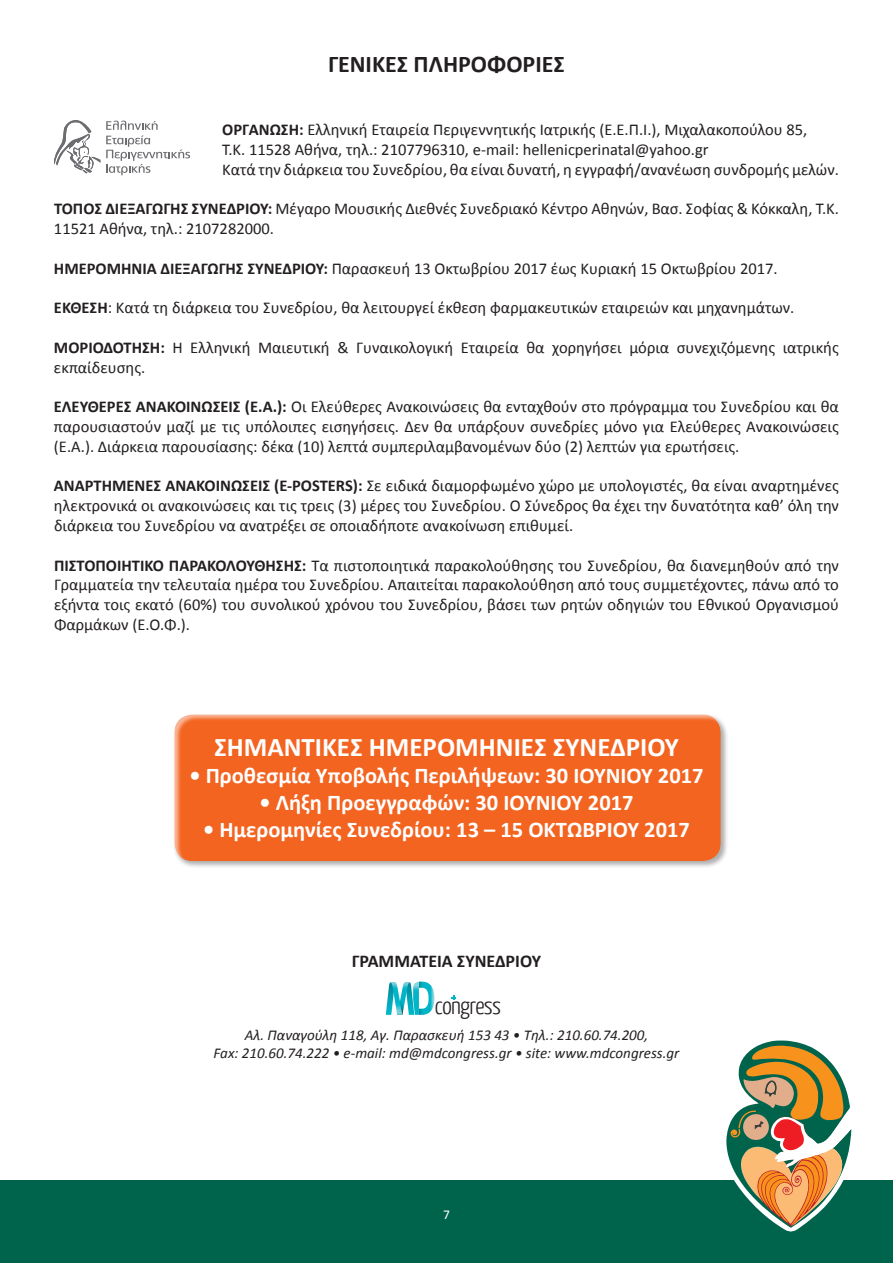
<style>
.page{position:relative;width:893px;height:1263px;background:#fff}
.page>*{position:absolute;margin:0;border:0;box-sizing:border-box;transform-origin:0 0}
.t1{font:700 27px "Calibri";color:#fff}
.t2{font:300 24.45px "Yanone Kaffeesatz";letter-spacing:-.025em;color:#231f20}
.t3{font:700 24px "Calibri";color:#231f20}
.t4{font:700 22.5px "Calibri";color:#fff}
.t5{font:700 18px "Calibri";color:#231f20}
.t6{font:16.5px/19.8px "Calibri";color:#231f20}
.t7{font:italic 15px/18px "Calibri";color:#231f20;text-align:center}
.t8{font:13.5px "Calibri";color:#fff}
.s1{font-weight:700}
</style>
<div class="page">
<div style="left:0;top:1181px;width:893px;height:82px;background:#00644d"></div>
<svg style="left:712px;top:1040px;width:149px;height:192px"></svg>
<svg style="left:106px;top:121px;width:84px;height:54px"></svg>
<svg style="left:54px;top:120px;width:46px;height:53px"></svg>
<svg style="left:451px;top:995px;width:5px;height:5px"></svg>
<svg style="left:386px;top:982px;width:48px;height:33px"></svg>
<div style="left:173px;top:713px;width:555px;height:156px;background:#231f20;opacity:.36"></div>
<div style="left:172px;top:713px;width:549px;height:148px;background:#f36421"></div>
<h3 class="t3" style="left:328px;top:49px;width:238px">ΓΕΝΙΚΕΣ ΠΛΗΡΟΦΟΡΙΕΣ</h3>
<p class="t6" style="left:222px;top:120px;width:618px"><span class="s1">ΟΡΓΑΝΩΣΗ:</span> Ελληνική Εταιρεία Περιγεννητικής Ιατρικής (Ε.Ε.Π.Ι.), Μιχαλακοπούλου 85,<br>Τ.Κ. 11528 Αθήνα, τηλ.: 2107796310, e-mail: hellenicperinatal@yahoo.gr<br>Κατά την διάρκεια του Συνεδρίου, θα είναι δυνατή, η εγγραφή/ανανέωση συνδρομής μελών.</p>
<p class="t6" style="left:54px;top:199px;width:786px"><span class="s1">ΤΟΠΟΣ ΔΙΕΞΑΓΩΓΗΣ ΣΥΝΕΔΡΙΟΥ:</span> Μέγαρο Μουσικής Διεθνές Συνεδριακό Κέντρο Αθηνών, Βασ. Σοφίας &amp; Κόκκαλη, Τ.Κ.<br>11521 Αθήνα, τηλ.: 2107282000.</p>
<p class="t6" style="left:54px;top:258px;width:725px"><span class="s1">ΗΜΕΡΟΜΗΝΙΑ ΔΙΕΞΑΓΩΓΗΣ ΣΥΝΕΔΡΙΟΥ:</span> Παρασκευή 13 Οκτωβρίου 2017 έως Κυριακή 15 Οκτωβρίου 2017.</p>
<p class="t6" style="left:54px;top:298px;width:742px"><span class="s1">ΕΚΘΕΣΗ</span>: Κατά τη διάρκεια του Συνεδρίου, θα λειτουργεί έκθεση φαρμακευτικών εταιρειών και μηχανημάτων.</p>
<p class="t6" style="left:54px;top:337px;width:786px"><span class="s1">ΜΟΡΙΟΔΟΤΗΣΗ:</span> Η Ελληνική Μαιευτική &amp; Γυναικολογική Εταιρεία θα χορηγήσει μόρια συνεχιζόμενης ιατρικής εκπαίδευσης.</p>
<p class="t6" style="left:54px;top:397px;width:786px;text-align:justify"><span class="s1">ΕΛΕΥΘΕΡΕΣ ΑΝΑΚΟΙΝΩΣΕΙΣ (Ε.Α.):</span> Οι Ελεύθερες Ανακοινώσεις θα ενταχθούν στο πρόγραμμα του Συνεδρίου και θα παρουσιαστούν μαζί με τις υπόλοιπες εισηγήσεις. Δεν θα υπάρξουν συνεδρίες μόνο για Ελεύθερες Ανακοινώσεις (Ε.Α.). Διάρκεια παρουσίασης: δέκα (10) λεπτά συμπεριλαμβανομένων δύο (2) λεπτών για ερωτήσεις.</p>
<p class="t6" style="left:54px;top:476px;width:786px;text-align:justify"><span class="s1">ΑΝΑΡΤΗΜΕΝΕΣ ΑΝΑΚΟΙΝΩΣΕΙΣ (E-POSTERS):</span> Σε ειδικά διαμορφωμένο χώρο με υπολογιστές, θα είναι αναρτημένες ηλεκτρονικά οι ανακοινώσεις και τις τρεις (3) μέρες του Συνεδρίου. Ο Σύνεδρος θα έχει την δυνατότητα καθ’ όλη την διάρκεια του Συνεδρίου να ανατρέξει σε οποιαδήποτε ανακοίνωση επιθυμεί.</p>
<p class="t6" style="left:54px;top:555px;width:786px;text-align:justify"><span class="s1">ΠΙΣΤΟΠΟΙΗΤΙΚΟ ΠΑΡΑΚΟΛΟΥΘΗΣΗΣ:</span> Τα πιστοποιητικά παρακολούθησης του Συνεδρίου, θα διανεμηθούν από την Γραμματεία την τελευταία ημέρα του Συνεδρίου. Απαιτείται παρακολούθηση από τους συμμετέχοντες, πάνω από το εξήντα τοις εκατό (60%) του συνολικού χρόνου του Συνεδρίου, βάσει των ρητών οδηγιών του Εθνικού Οργανισμού Φαρμάκων (Ε.Ο.Φ.).</p>
<h1 class="t1" style="left:214px;top:730px;width:466px">ΣΗΜΑΝΤΙΚΕΣ ΗΜΕΡΟΜΗΝΙΕΣ ΣΥΝΕΔΡΙΟΥ</h1>
<h3 class="t4" style="left:189px;top:761px;width:516px">• Προθεσμία Υποβολής Περιλήψεων: 30 ΙΟΥΝΙΟΥ 2017</h3>
<h3 class="t4" style="left:259px;top:788px;width:376px">• Λήξη Προεγγραφών: 30 ΙΟΥΝΙΟΥ 2017</h3>
<h3 class="t4" style="left:203px;top:815px;width:488px">• Ημερομηνίες Συνεδρίου: 13 – 15 ΟΚΤΩΒΡΙΟΥ 2017</h3>
<p class="t5" style="left:352px;top:949px;width:191px">ΓΡΑΜΜΑΤΕΙΑ ΣΥΝΕΔΡΙΟΥ</p>
<h2 class="t2" style="left:435px;top:990px;width:68px">congress</h2>
<p class="t7" style="left:214px;top:1025px;width:467px">Αλ. Παναγούλη 118, Αγ. Παρασκευή 153 43 • Τηλ.: 210.60.74.200,<br>Fax: 210.60.74.222 • e-mail: md@mdcongress.gr • site: www.mdcongress.gr</p>
<p class="t8" style="left:443px;top:1206px;width:8px">7</p>
</div>
